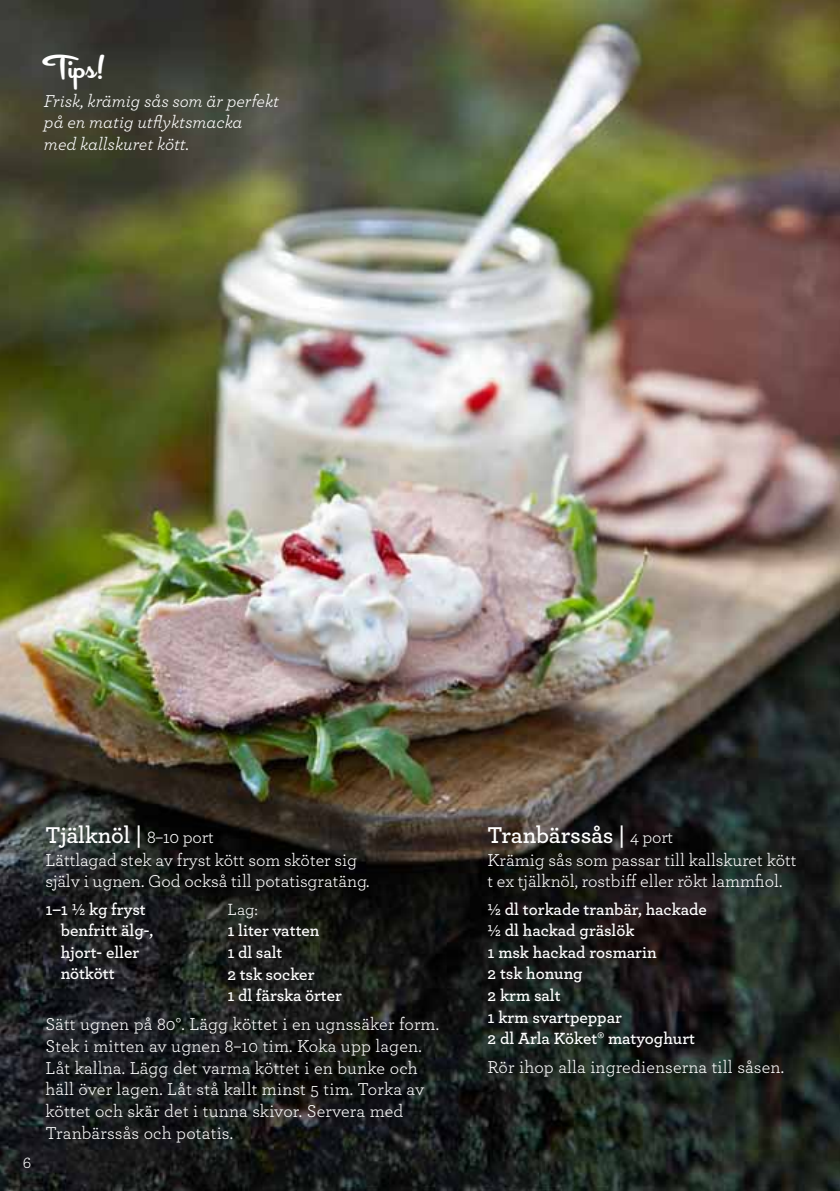
<style>
.page{position:relative;width:840px;height:1191px;background:#fff}
.page>*{position:absolute;margin:0;border:0;box-sizing:border-box;transform-origin:0 0}
.t1{font:34px "Cocktail Shaker";color:#fff}
.t2{font:600 24px "Archer";letter-spacing:-.01em;color:#fff}
.t3{font:18px/21.6px "Archer";color:#fff}
.t4{font:italic 18px/21.6px "Archer";color:#fff}
.t5{font:600 17px/21.6px "Archer";color:#fff}
.t6{font:17px "Archer";color:#fff}
.t7{font:16.4px "Archer";color:#fff}
.s1{font-weight:400;font-size:18px}
</style>
<div class="page">
<img style="left:0;top:0;width:839px;height:1191px">
<h1 class="t1" style="left:44px;top:48px;width:62px">Tips!</h1>
<p class="t4" style="left:44px;top:89px;width:236px">Frisk, krämig sås som är perfekt på en matig utflyktsmacka med kallskuret kött.</p>
<p class="t7" style="left:23px;top:1151px;width:10px">6</p>
<h2 class="t2" style="left:45px;top:817px;width:170px">Tjälknöl | <span class="s1">8–10 port</span></h2>
<p class="t3" style="left:45px;top:848px;width:325px">Lättlagad stek av fryst kött som sköter sig själv i ugnen. God också till potatisgratäng.</p>
<p class="t5" style="left:61px;top:897px;width:94px;text-indent:-15px">1–1 ½ kg fryst benfritt älg-, hjort- eller nötkött</p>
<p class="t3" style="left:45px;top:1012px;width:395px">Sätt ugnen på 80°. Lägg köttet i en ugnssäker form.<br>Stek i mitten av ugnen 8–10 tim. Koka upp lagen.<br>Låt kallna. Lägg det varma köttet i en bunke och häll över lagen. Låt stå kallt minst 5 tim. Torka av köttet och skär det i tunna skivor. Servera med Tranbärssås och potatis.</p>
<p class="t6" style="left:227px;top:897px;width:32px">Lag:</p>
<p class="t5" style="left:227px;top:919px;width:116px">1 liter vatten<br>1 dl salt<br>2 tsk socker<br>1 dl färska örter</p>
<h2 class="t2" style="left:487px;top:817px;width:187px">Tranbärssås | <span class="s1">4 port</span></h2>
<p class="t3" style="left:487px;top:848px;width:310px">Krämig sås som passar till kallskuret kött t ex tjälknöl, rostbiff eller rökt lammfiol.</p>
<p class="t5" style="left:487px;top:897px;width:221px">½ dl torkade tranbär, hackade ½ dl hackad gräslök<br>1 msk hackad rosmarin<br>2 tsk honung<br>2 krm salt<br>1 krm svartpeppar<br>2 dl Arla Köket® matyoghurt</p>
<p class="t3" style="left:487px;top:1055px;width:298px">Rör ihop alla ingredienserna till såsen.</p>
</div>
